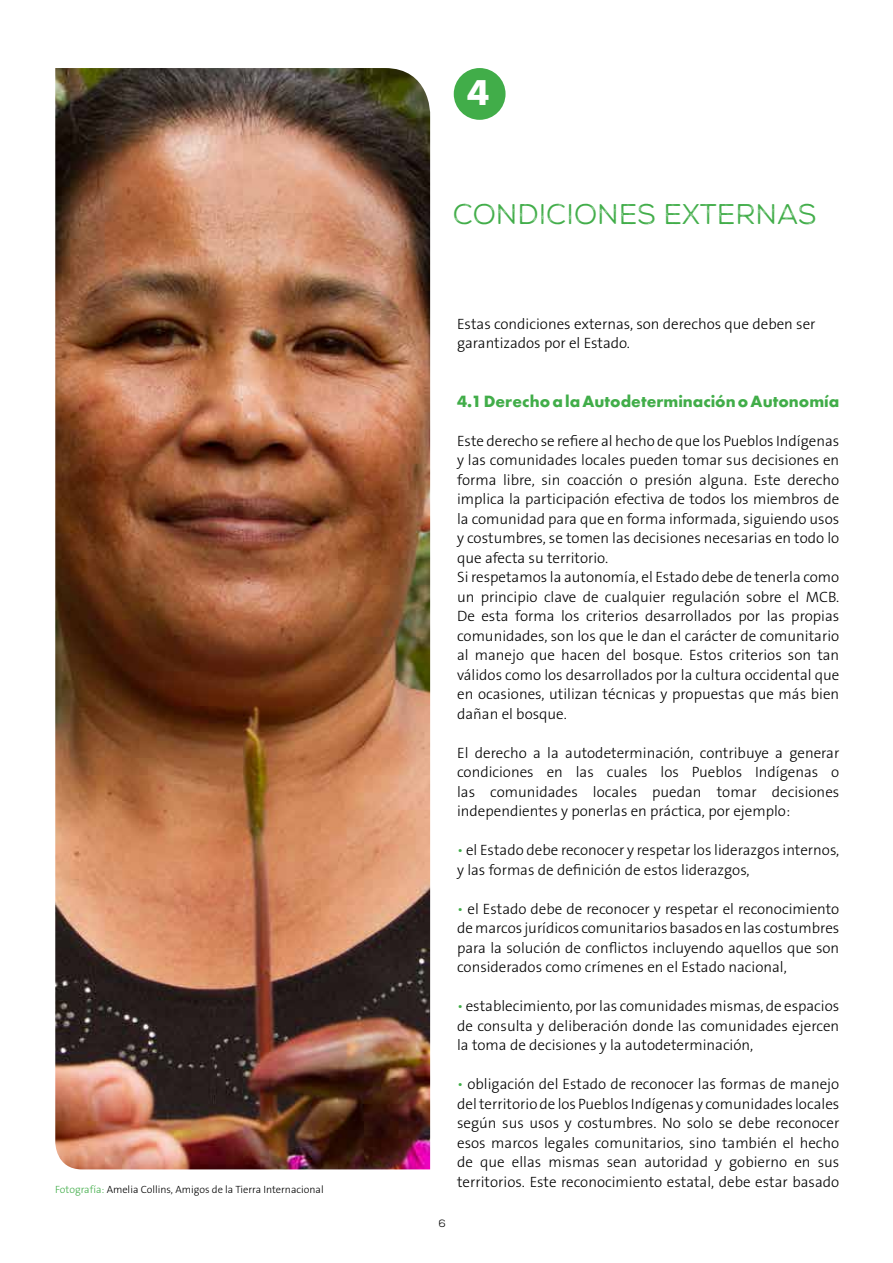
<style>
.page{position:relative;width:893px;height:1263px;background:#fff}
.page>*{position:absolute;margin:0;border:0;box-sizing:border-box;transform-origin:0 0}
.t1{font:700 33px "Futura";color:#fff}
.t2{font:28.5px "Nexa Rust Sans Book 02";color:#41ad49}
.t3{font:300 15px/19.5px "The Sans B3";color:#000;text-align:justify}
.t4{font:700 15px "Futura";color:#41ad49}
.t5{font:300 10.5px "The Sans B3";color:#000}
.t6{font:10.5px "Nexa Rust Sans Book 02";color:#000}
.s1{color:#41ad49}
</style>
<div class="page">
<img style="left:55px;top:68px;width:375px;height:1101px">
<div style="left:454px;top:68px;width:51px;height:52px;background:#41ad49;border-radius:50%"></div>
<p class="t5" style="left:55px;top:1184px;width:270px"><span class="s1">Fotografía:</span> Amelia Collins, Amigos de la Tierra Internacional</p>
<h1 class="t1" style="left:467px;top:69px;width:24px">4</h1>
<h2 class="t2" style="left:453px;top:198px;width:365px">CONDICIONES EXTERNAS</h2>
<p class="t3" style="left:457px;top:315px;width:360px">Estas condiciones externas, son derechos que deben ser garantizados por el Estado.</p>
<p class="t4" style="left:457px;top:390px;width:384px">4.1 Derecho a la Autodeterminación o Autonomía</p>
<p class="t3" style="left:457px;top:432px;width:384px;text-align:left">Este derecho se refiere al hecho de que los Pueblos Indígenas y las comunidades locales pueden tomar sus decisiones en forma libre, sin coacción o presión alguna. Este derecho implica la participación efectiva de todos los miembros de la comunidad para que en forma informada, siguiendo usos y costumbres, se tomen las decisiones necesarias en todo lo que afecta su territorio.<br>Si respetamos la autonomía, el Estado debe de tenerla como un principio clave de cualquier regulación sobre el MCB.<br>De esta forma los criterios desarrollados por las propias comunidades, son los que le dan el carácter de comunitario al manejo que hacen del bosque. Estos criterios son tan válidos como los desarrollados por la cultura occidental que en ocasiones, utilizan técnicas y propuestas que más bien dañan el bosque.</p>
<p class="t3" style="left:457px;top:744px;width:384px">El derecho a la autodeterminación, contribuye a generar condiciones en las cuales los Pueblos Indígenas o las comunidades locales puedan tomar decisiones independientes y ponerlas en práctica, por ejemplo:</p>
<p class="t3" style="left:457px;top:841px;width:384px"><span class="s1">•</span> el Estado debe reconocer y respetar los liderazgos internos, y las formas de definición de estos liderazgos,</p>
<p class="t3" style="left:457px;top:900px;width:384px"><span class="s1">•</span> el Estado debe de reconocer y respetar el reconocimiento de marcos jurídicos comunitarios basados en las costumbres para la solución de conflictos incluyendo aquellos que son considerados como crímenes en el Estado nacional,</p>
<p class="t3" style="left:457px;top:997px;width:384px"><span class="s1">•</span> establecimiento, por las comunidades mismas, de espacios de consulta y deliberación donde las comunidades ejercen la toma de decisiones y la autodeterminación,</p>
<p class="t3" style="left:457px;top:1075px;width:384px"><span class="s1">•</span> obligación del Estado de reconocer las formas de manejo del territorio de los Pueblos Indígenas y comunidades locales según sus usos y costumbres. No solo se debe reconocer esos marcos legales comunitarios, sino también el hecho de que ellas mismas sean autoridad y gobierno en sus territorios. Este reconocimiento estatal, debe estar basado</p>
<p class="t6" style="left:439px;top:1217px;width:9px">6</p>
</div>
